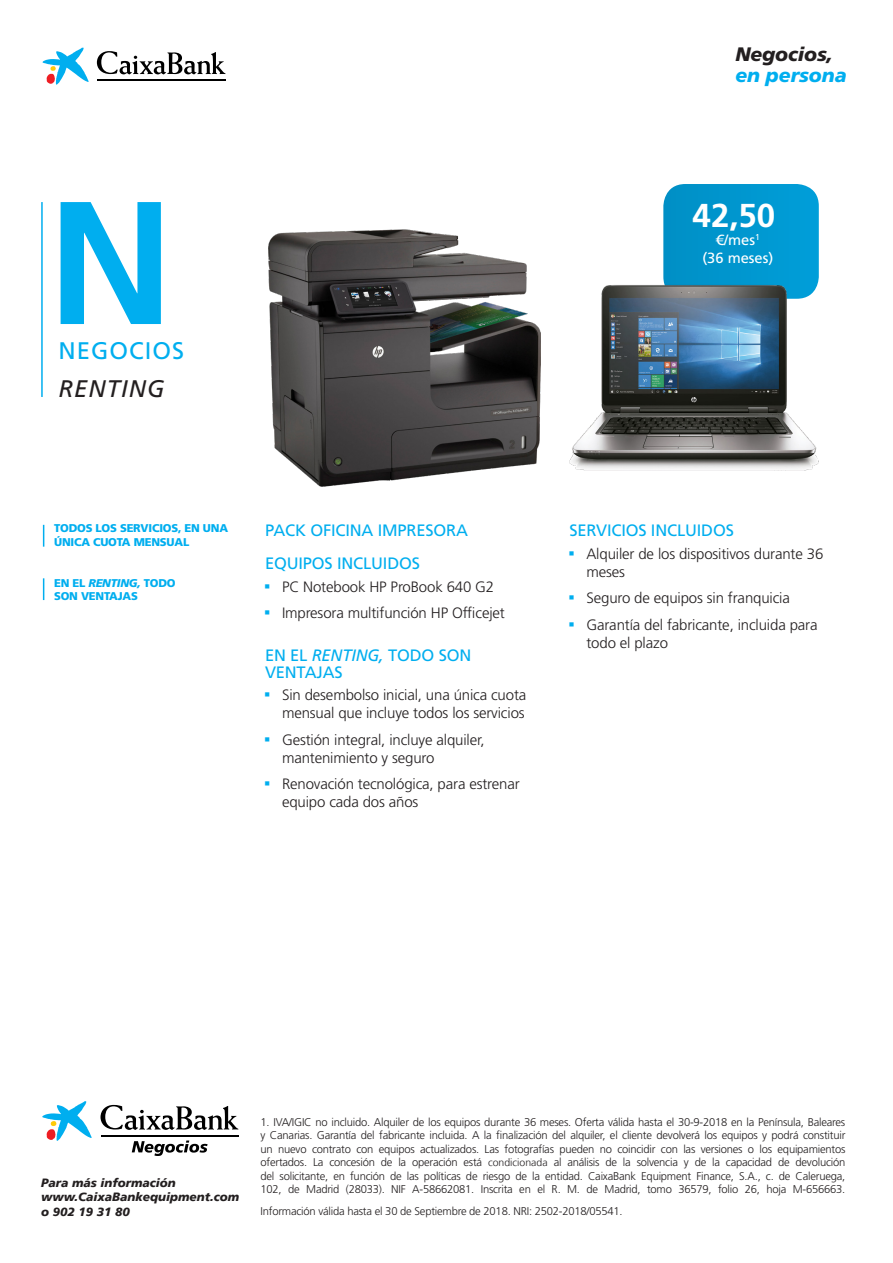
<style>
.page{position:relative;width:893px;height:1263px;background:#fff}
.page>*{position:absolute;margin:0;border:0;box-sizing:border-box;transform-origin:0 0}
.t1{font:700 33px "Frutiger LT Std";color:#fff}
.t2{font:24px "Frutiger LT Std";letter-spacing:.04em;color:#00aeef}
.t3{font:italic 24px "Frutiger LT Std";letter-spacing:.04em;color:#231f20}
.t4{font:italic 900 19.5px "Frutiger LT Std";letter-spacing:-.005em;color:#231f20}
.t5{font:italic 900 19.5px "Frutiger LT Std";letter-spacing:-.005em;color:#00aeef}
.t6{font:16.5px/33px "Frutiger LT Std";letter-spacing:-.01em;color:#00aeef}
.t7{font:300 15px/18px "Frutiger LT Std";letter-spacing:-.01em;color:#231f20}
.t8{font:14.7px/18.3px "Frutiger LT Std";color:#fff;text-align:center}
.t9{font:italic 900 12px/14.4px "Frutiger LT";color:#231f20}
.t10{font:300 11.25px/13.5px "Frutiger LT Std";letter-spacing:-.02em;color:#231f20;text-align:justify}
.t11{font:900 11.25px/13.5px "Frutiger LT Std";letter-spacing:-.02em;color:#00aeef}
.s1{font-style:italic}
.s2{font-family:"Frutiger LT";font-size:10.5px}
</style>
<div class="page">
<svg style="left:43px;top:578px;width:1px;height:22px"></svg>
<svg style="left:43px;top:525px;width:1px;height:22px"></svg>
<svg style="left:43px;top:48px;width:46px;height:37px"></svg>
<svg style="left:97px;top:51px;width:128px;height:23px"></svg>
<hr style="left:97px;top:80px;width:128px;height:1px;background:#000">
<svg style="left:42px;top:1101px;width:50px;height:40px"></svg>
<hr style="left:101px;top:1135px;width:137px;height:1px;background:#000">
<svg style="left:101px;top:1105px;width:137px;height:25px"></svg>
<hr style="left:101px;top:1136px;width:137px;height:1px;background:#000">
<svg style="left:132px;top:1140px;width:76px;height:16px"></svg>
<svg style="left:61px;top:202px;width:100px;height:122px"></svg>
<hr style="left:41px;top:202px;width:2px;height:195px;background:#00aeef">
<svg style="left:663px;top:184px;width:156px;height:90px;background:#0598d0"></svg>
<img style="left:569px;top:274px;width:250px;height:197px">
<img style="left:268px;top:229px;width:273px;height:258px">
<h2 class="t2" style="left:59px;top:336px;width:127px">NEGOCIOS</h2>
<h2 class="t3" style="left:59px;top:375px;width:107px">RENTING</h2>
<h3 class="t4" style="left:735px;top:42px;width:99px">Negocios,</h3>
<h3 class="t5" style="left:735px;top:63px;width:113px">en persona</h3>
<h1 class="t1" style="left:693px;top:196px;width:84px">42,50</h1>
<h3 class="t8" style="left:702px;top:231px;width:73px">€/mes<sup>1<br></sup>(36 meses)</h3>
<p class="t11" style="left:54px;top:521px;width:175px">TODOS LOS SERVICIOS, EN UNA<br>ÚNICA CUOTA MENSUAL</p>
<p class="t11" style="left:54px;top:576px;width:123px">EN EL <span class="s1">RENTING,</span> TODO<br>SON VENTAJAS</p>
<h3 class="t6" style="left:265px;top:514px;width:205px">PACK OFICINA IMPRESORA<br>EQUIPOS INCLUIDOS</h3>
<h3 class="t7" style="left:265px;top:578px;width:231px"><sup>•</sup> PC Notebook HP ProBook 640 G2</h3>
<h3 class="t7" style="left:265px;top:604px;width:241px"><sup>•</sup> Impresora multifunción HP Officejet</h3>
<h3 class="t6" style="left:265px;top:647px;width:208px;line-height:16.5px">EN EL <span class="s1">RENTING,</span> TODO SON<br>VENTAJAS</h3>
<h3 class="t7" style="left:265px;top:686px;width:263px;text-align:right"><sup>•</sup> Sin desembolso inicial, una única cuota mensual que incluye todos los servicios</h3>
<h3 class="t7" style="left:282px;top:731px;width:204px;text-indent:-17px"><sup>•</sup> Gestión integral, incluye alquiler, mantenimiento y seguro</h3>
<h3 class="t7" style="left:282px;top:775px;width:239px;text-indent:-17px"><sup>•</sup> Renovación tecnológica, para estrenar equipo cada dos años</h3>
<h3 class="t6" style="left:569px;top:514px;width:166px">SERVICIOS INCLUIDOS</h3>
<h3 class="t7" style="left:586px;top:545px;width:238px;text-indent:-17px"><sup>•</sup> Alquiler de los dispositivos durante 36 meses</h3>
<h3 class="t7" style="left:569px;top:589px;width:222px"><sup>•</sup> Seguro de equipos sin franquicia</h3>
<h3 class="t7" style="left:586px;top:616px;width:233px;text-indent:-17px"><sup>•</sup> Garantía del fabricante, incluida para todo el plazo</h3>
<p class="t9" style="left:41px;top:1175px;width:199px">Para más información www.CaixaBankequipment.com o 902 19 31 80</p>
<p class="t10" style="left:261px;top:1115px;width:586px">1. IVA/IGIC no incluido. Alquiler de los equipos durante 36 meses. Oferta válida hasta el 30-9-2018 en la Península, Baleares y Canarias. Garantía del fabricante incluida. A la finalización del alquiler, el cliente devolverá los equipos y podrá constituir un nuevo contrato con equipos actualizados. Las fotografías pueden no coincidir con las versiones o los equipamientos ofertados. La concesión de la operación está <span class="s2">condicionada</span> al análisis de la solvencia y de la capacidad de devolución del solicitante, en función de las políticas de riesgo de la entidad. CaixaBank Equipment Finance, S.A., c. de Caleruega, 102, de Madrid (28033). NIF A-58662081. Inscrita en el R. M. de Madrid, tomo 36579, folio 26, hoja M-656663.</p>
<p class="t10" style="left:261px;top:1205px;width:364px">Información válida hasta el 30 de Septiembre de 2018. NRI: 2502-2018/05541.</p>
</div>
